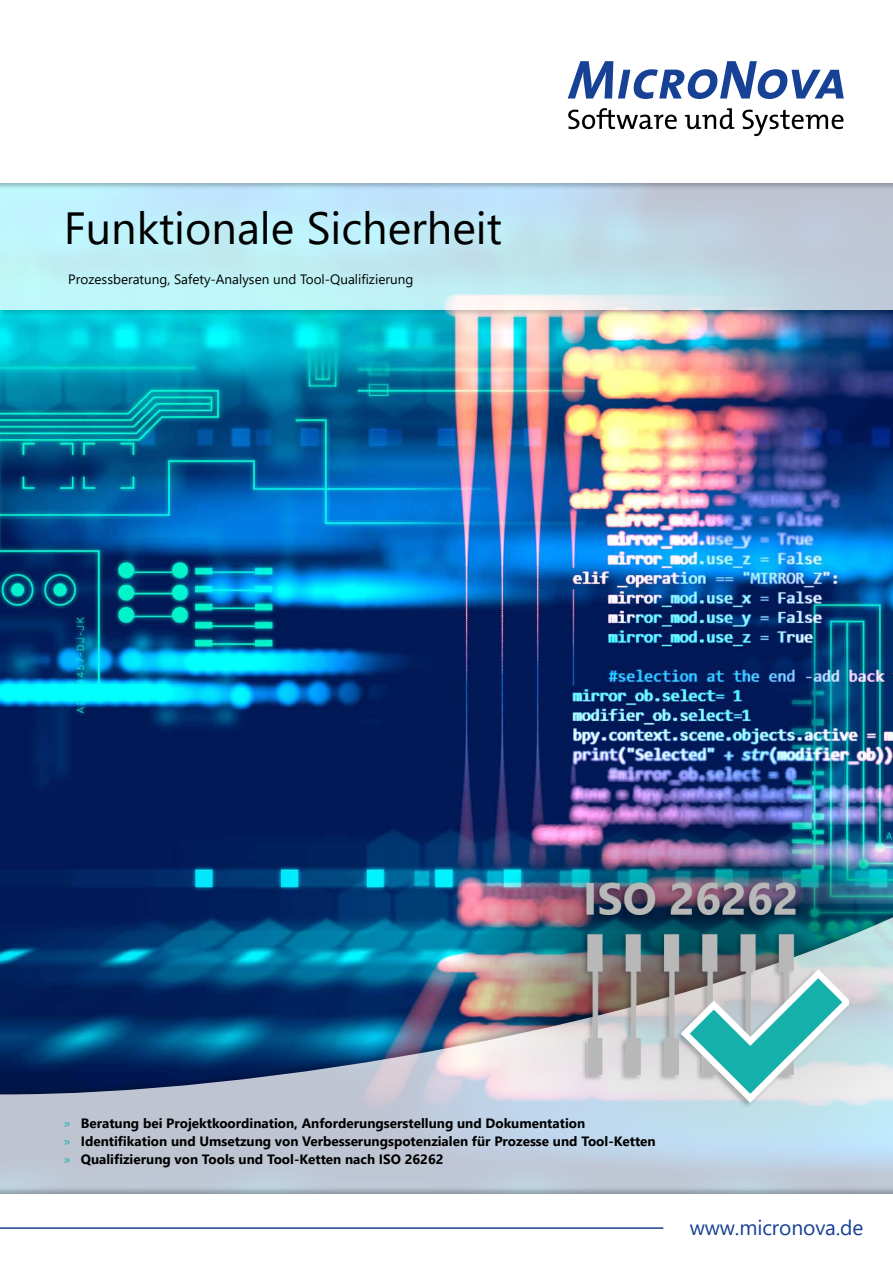
<style>
.page{position:relative;width:893px;height:1263px;background:#fff}
.page>*{position:absolute;margin:0;border:0;box-sizing:border-box;transform-origin:0 0}
.t1{font:45px "Segoe UI";color:#000}
.t2{font:21px "Segoe UI";letter-spacing:-.005em;color:#164194}
.t3{font:700 13.5px/18px "Segoe UI";color:#000}
.t4{font:13.5px "Segoe UI";color:#000}
.s1{font-weight:400;color:#16b1a9}
</style>
<div class="page">
<img style="left:0;top:317px;width:893px;height:587px">
<img style="left:446px;top:810px;width:447px;height:94px">
<svg style="left:0;top:911px;width:893px;height:275px;background:#7393af"></svg>
<div style="left:0;top:0;width:893px;height:317px;background:#000;opacity:.25"></div>
<svg style="left:0;top:191px;width:893px;height:118px;background:#c0e3ee"></svg>
<div style="left:0;top:0;width:893px;height:191px;background:#000;opacity:.25"></div>
<div style="left:0;top:0;width:893px;height:183px;background:#fff"></div>
<svg style="left:568px;top:61px;width:276px;height:38px"></svg>
<svg style="left:568px;top:108px;width:109px;height:21px"></svg>
<svg style="left:685px;top:108px;width:49px;height:21px"></svg>
<svg style="left:742px;top:110px;width:101px;height:26px"></svg>
<div style="left:0;top:1186px;width:893px;height:77px;background:#000;opacity:.25"></div>
<div style="left:0;top:1194px;width:893px;height:69px;background:#fff"></div>
<hr style="left:0;top:1227px;width:663px;height:2px;background:#164194">
<div style="left:580px;top:881px;width:270px;height:228px;background:#000;opacity:.25"></div>
<img style="left:584px;top:876px;width:264px;height:226px">
<h1 class="t1" style="left:64px;top:186px;width:440px">Funktionale Sicherheit</h1>
<p class="t4" style="left:68px;top:266px;width:346px">Prozessberatung, Safety-Analysen und Tool-Qualifizierung</p>
<p class="t3" style="left:64px;top:1113px;width:593px"><span class="s1">»</span> Beratung bei Projektkoordination, Anforderungserstellung und Dokumentation<br><span class="s1">»</span> Identifikation und Umsetzung von Verbesserungspotenzialen für Prozesse und Tool-Ketten <span class="s1">»</span> Qualifizierung von Tools und Tool-Ketten nach ISO 26262</p>
<h2 class="t2" style="left:690px;top:1208px;width:175px">www.micronova.de</h2>
</div>
